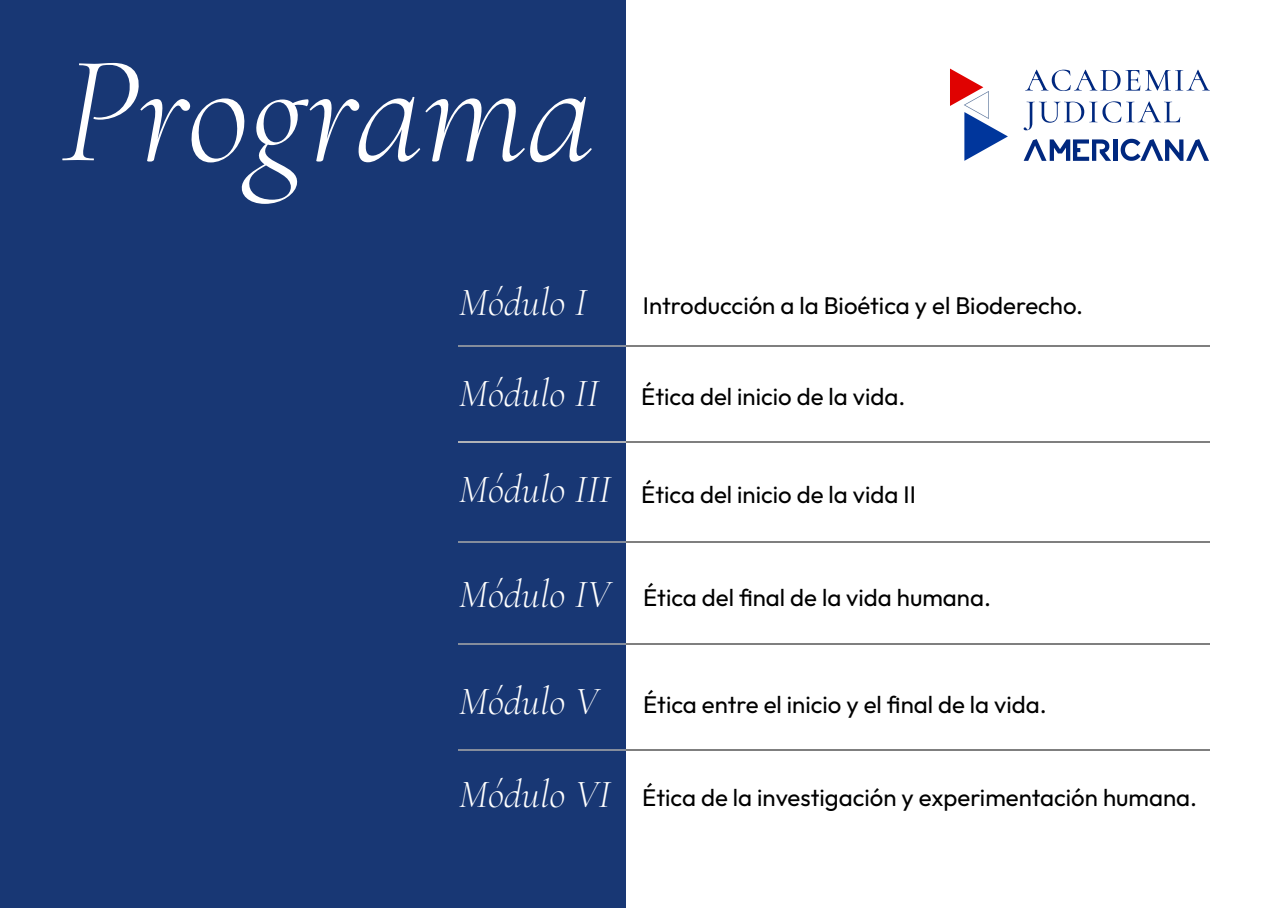
<style>
.page{position:relative;width:1280px;height:908px;background:#fff}
.page>*{position:absolute;margin:0;border:0;box-sizing:border-box;transform-origin:0 0}
.t1{font:italic 300 155px "Cormorant";color:#fff}
.t2{font:italic 300 40px "Cormorant";color:#fff}
.t3{font:24px "Outfit";color:#000}
.s1{font-family:"Cormorant";font-weight:300;font-style:italic;font-size:40px;color:#fff}
</style>
<div class="page">
<div style="left:0;top:0;width:626px;height:908px;background:#183774"></div>
<hr style="left:458px;top:346px;width:752px;height:1px;background:#000">
<hr style="left:458px;top:346px;width:168px;height:1px;background:#fff">
<hr style="left:458px;top:442px;width:752px;height:1px;background:#000">
<hr style="left:458px;top:542px;width:752px;height:1px;background:#000">
<hr style="left:458px;top:644px;width:752px;height:1px;background:#000">
<hr style="left:458px;top:750px;width:752px;height:1px;background:#000">
<hr style="left:458px;top:442px;width:168px;height:1px;background:#fff">
<hr style="left:458px;top:542px;width:168px;height:1px;background:#fff">
<hr style="left:458px;top:644px;width:168px;height:1px;background:#fff">
<hr style="left:458px;top:750px;width:168px;height:1px;background:#fff">
<div style="left:1113px;top:140px;width:5px;height:21px;background:#00287f"></div>
<svg style="left:1024px;top:139px;width:87px;height:22px"></svg>
<svg style="left:1121px;top:139px;width:88px;height:22px"></svg>
<svg style="left:1025px;top:70px;width:185px;height:21px"></svg>
<svg style="left:1024px;top:101px;width:156px;height:29px"></svg>
<svg style="left:950px;top:69px;width:58px;height:92px"></svg>
<h1 class="t1" style="left:61px;top:20px;width:535px">Programa</h1>
<h2 class="t2" style="left:459px;top:279px;width:129px">Módulo I</h2>
<p class="t3" style="left:643px;top:291px;width:442px">Introducción a la Bioética y el Bioderecho.</p>
<p class="t3" style="left:459px;top:381px;width:448px"><span class="s1">Módulo II</span> Ética del inicio de la vida.</p>
<p class="t3" style="left:459px;top:479px;width:459px"><span class="s1">Módulo III</span> Ética del inicio de la vida II</p>
<p class="t3" style="left:459px;top:583px;width:534px"><span class="s1">Módulo IV</span> Ética del final de la vida humana.</p>
<p class="t3" style="left:459px;top:690px;width:589px"><span class="s1">Módulo V</span> Ética entre el inicio y el final de la vida.</p>
<p class="t3" style="left:459px;top:783px;width:740px"><span class="s1">Módulo VI</span> Ética de la investigación y experimentación humana.</p>
</div>
